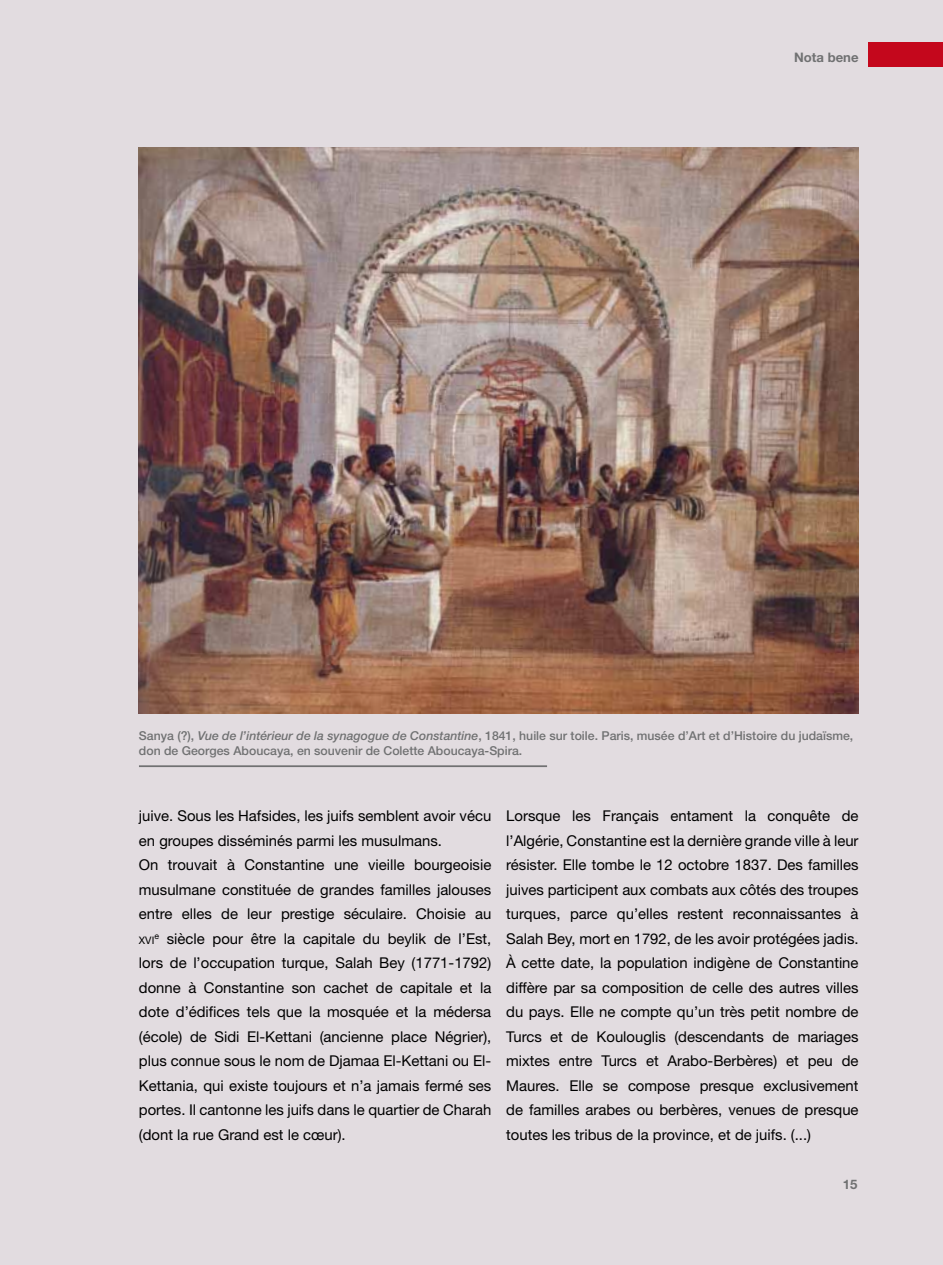
<style>
.page{position:relative;width:943px;height:1265px;background:#e2dce0}
.page>*{position:absolute;margin:0;border:0;box-sizing:border-box;transform-origin:0 0}
.t1{font:14.88px/24.5px "Helvetica Neue LT Std";color:#000;text-align:justify}
.t2{font:700 13.12px "Helvetica Neue LT Std";color:#707172}
.t3{font:500 12.25px/15.4px "Helvetica Neue LT Std";color:#707172}
.t4{font:10.33px "Helvetica Neue LT Std";color:#000}
.s1{font-style:italic}
</style>
<div class="page">
<img style="left:139px;top:148px;width:719px;height:565px">
<hr style="left:139px;top:765px;width:408px;height:2px;background:#707172">
<div style="left:868px;top:42px;width:75px;height:25px;background:#c4071c"></div>
<p class="t2" style="left:794px;top:49px;width:66px">Nota bene</p>
<p class="t3" style="left:139px;top:727px;width:715px">Sanya (?), <span class="s1">Vue de l’intérieur de la synagogue de Constantine</span>, 1841, huile sur toile. Paris, musée d’Art et d’Histoire du judaïsme, don de Georges Aboucaya, en souvenir de Colette Aboucaya-Spira.</p>
<p class="t1" style="left:139px;top:804px;width:354px;text-align:left">juive. Sous les Hafsides, les juifs semblent avoir vécu en groupes disséminés parmi les musulmans.<br>On trouvait à Constantine une vieille bourgeoisie musulmane constituée de grandes familles jalouses entre elles de leur prestige séculaire. Choisie au</p>
<p class="t4" style="left:139px;top:934px;width:17px">xvi</p>
<p class="t1" style="left:139px;top:926px;width:354px;text-indent:15px"><sup>e</sup> siècle pour être la capitale du beylik de l’Est, lors de l’occupation turque, Salah Bey (1771‑1792) donne à Constantine son cachet de capitale et la dote d’édifices tels que la mosquée et la médersa (école) de Sidi El-Kettani (ancienne place Négrier), plus connue sous le nom de Djamaa El-Kettani ou El-Kettania, qui existe toujours et n’a jamais fermé ses portes. Il cantonne les juifs dans le quartier de Charah (dont la rue Grand est le cœur).</p>
<p class="t1" style="left:506px;top:804px;width:354px">Lorsque les Français entament la conquête de l’Algérie, Constantine est la dernière grande ville à leur résister. Elle tombe le 12 octobre 1837. Des familles juives participent aux combats aux côtés des troupes turques, parce qu’elles restent reconnaissantes à Salah Bey, mort en 1792, de les avoir protégées jadis.<br>À cette date, la population indigène de Constantine diffère par sa composition de celle des autres villes du pays. Elle ne compte qu’un très petit nombre de Turcs et de Koulouglis (descendants de mariages mixtes entre Turcs et Arabo-Berbères) et peu de Maures. Elle se compose presque exclusivement de familles arabes ou berbères, venues de presque toutes les tribus de la province, et de juifs. (...)</p>
<p class="t2" style="left:842px;top:1176px;width:16px">15</p>
</div>
